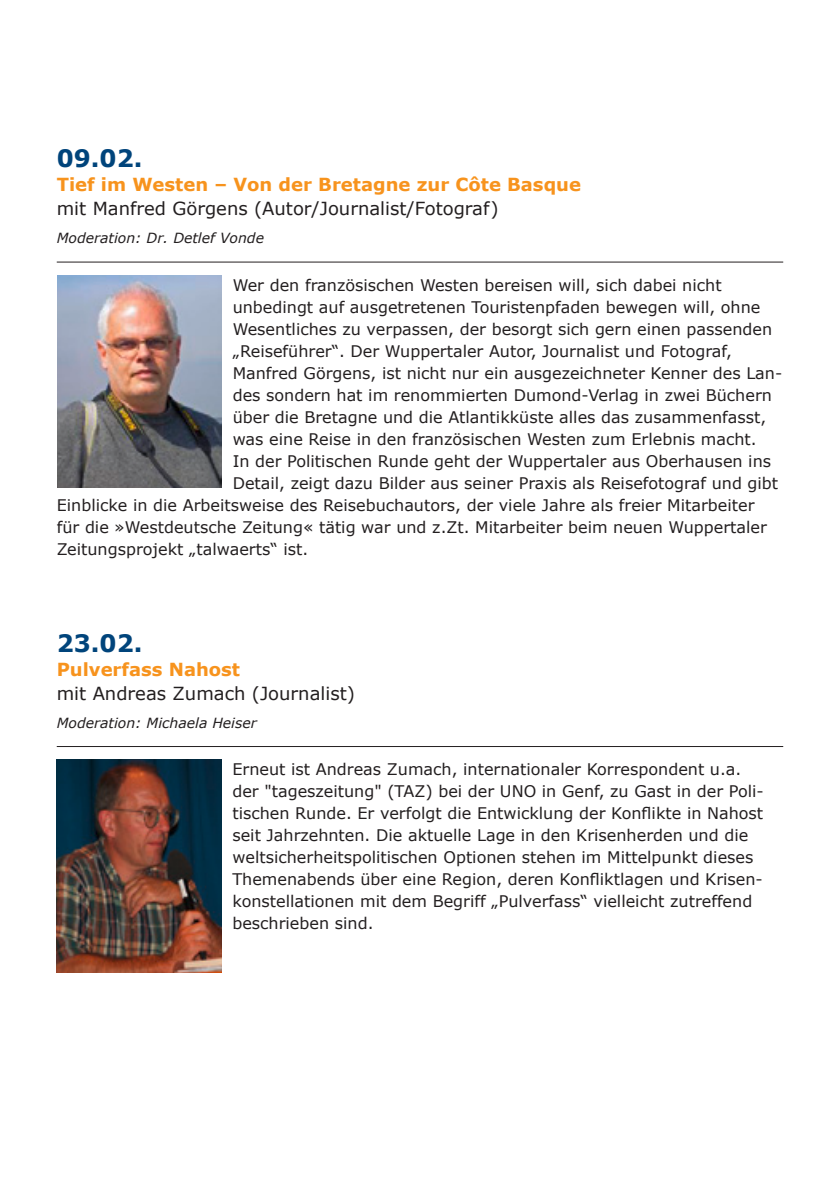
<style>
.page{position:relative;width:840px;height:1191px;background:#fff}
.page>*{position:absolute;margin:0;border:0;box-sizing:border-box;transform-origin:0 0}
.t1{font:700 24px "Verdana";color:#00447b}
.t2{font:18px "Verdana";color:#231f20}
.t3{font:700 18px "Verdana";color:#f7931d}
.t4{font:16px/22px "Verdana";color:#231f20}
.t5{font:italic 14px "Verdana";color:#231f20}
</style>
<div class="page">
<img style="left:58px;top:275px;width:163px;height:213px">
<img style="left:57px;top:759px;width:164px;height:213px">
<hr style="left:57px;top:261px;width:725px;height:1px;background:#231f20">
<hr style="left:57px;top:746px;width:725px;height:1px;background:#231f20">
<h1 class="t1" style="left:57px;top:143px;width:87px">09.02.</h1>
<p class="t3" style="left:57px;top:173px;width:525px">Tief im Westen – Von der Bretagne zur Côte Basque</p>
<p class="t2" style="left:57px;top:197px;width:443px">mit Manfred Görgens (Autor/Journalist/Fotograf)</p>
<p class="t5" style="left:57px;top:229px;width:209px">Moderation: Dr. Detlef Vonde</p>
<p class="t4" style="left:232px;top:273px;width:490px">Wer den französischen Westen bereisen will, sich dabei nicht</p>
<p class="t4" style="left:232px;top:295px;width:529px">unbedingt auf ausgetretenen Touristenpfaden bewegen will, ohne</p>
<p class="t4" style="left:232px;top:317px;width:540px">Wesentliches zu verpassen, der besorgt sich gern einen passenden</p>
<p class="t4" style="left:232px;top:339px;width:500px">„Reiseführer“. Der Wuppertaler Autor, Journalist und Fotograf,</p>
<p class="t4" style="left:232px;top:361px;width:550px">Manfred Görgens, ist nicht nur ein ausgezeichneter Kenner des Lan-</p>
<p class="t4" style="left:232px;top:383px;width:540px">des sondern hat im renommierten Dumond-Verlag in zwei Büchern</p>
<p class="t4" style="left:232px;top:405px;width:534px">über die Bretagne und die Atlantikküste alles das zusammenfasst,</p>
<p class="t4" style="left:232px;top:427px;width:525px">was eine Reise in den französischen Westen zum Erlebnis macht.</p>
<p class="t4" style="left:232px;top:449px;width:539px">In der Politischen Runde geht der Wuppertaler aus Oberhausen ins</p>
<p class="t4" style="left:232px;top:471px;width:546px">Detail, zeigt dazu Bilder aus seiner Praxis als Reisefotograf und gibt</p>
<p class="t4" style="left:57px;top:493px;width:699px">Einblicke in die Arbeitsweise des Reisebuchautors, der viele Jahre als freier Mitarbeiter</p>
<p class="t4" style="left:57px;top:515px;width:711px">für die »Westdeutsche Zeitung« tätig war und z.Zt. Mitarbeiter beim neuen Wuppertaler</p>
<p class="t4" style="left:57px;top:537px;width:253px">Zeitungsprojekt „talwaerts“ ist.</p>
<h1 class="t1" style="left:57px;top:627px;width:87px">23.02.</h1>
<p class="t3" style="left:57px;top:657px;width:185px">Pulverfass Nahost</p>
<p class="t2" style="left:57px;top:681px;width:299px">mit Andreas Zumach (Journalist)</p>
<p class="t5" style="left:57px;top:714px;width:201px">Moderation: Michaela Heiser</p>
<p class="t4" style="left:232px;top:758px;width:532px">Erneut ist Andreas Zumach, internationaler Korrespondent u.a. der "tageszeitung" (TAZ) bei der UNO in Genf, zu Gast in der Poli&shy;tischen Runde. Er verfolgt die Entwicklung der Konflikte in Nahost seit Jahrzehnten. Die aktuelle Lage in den Krisenherden und die weltsicherheitspolitischen Optionen stehen im Mittelpunkt dieses Themenabends über eine Region, deren Konfliktlagen und Krisen&shy;konstellationen mit dem Begriff „Pulverfass“ vielleicht zutreffend beschrieben sind.</p>
</div>
